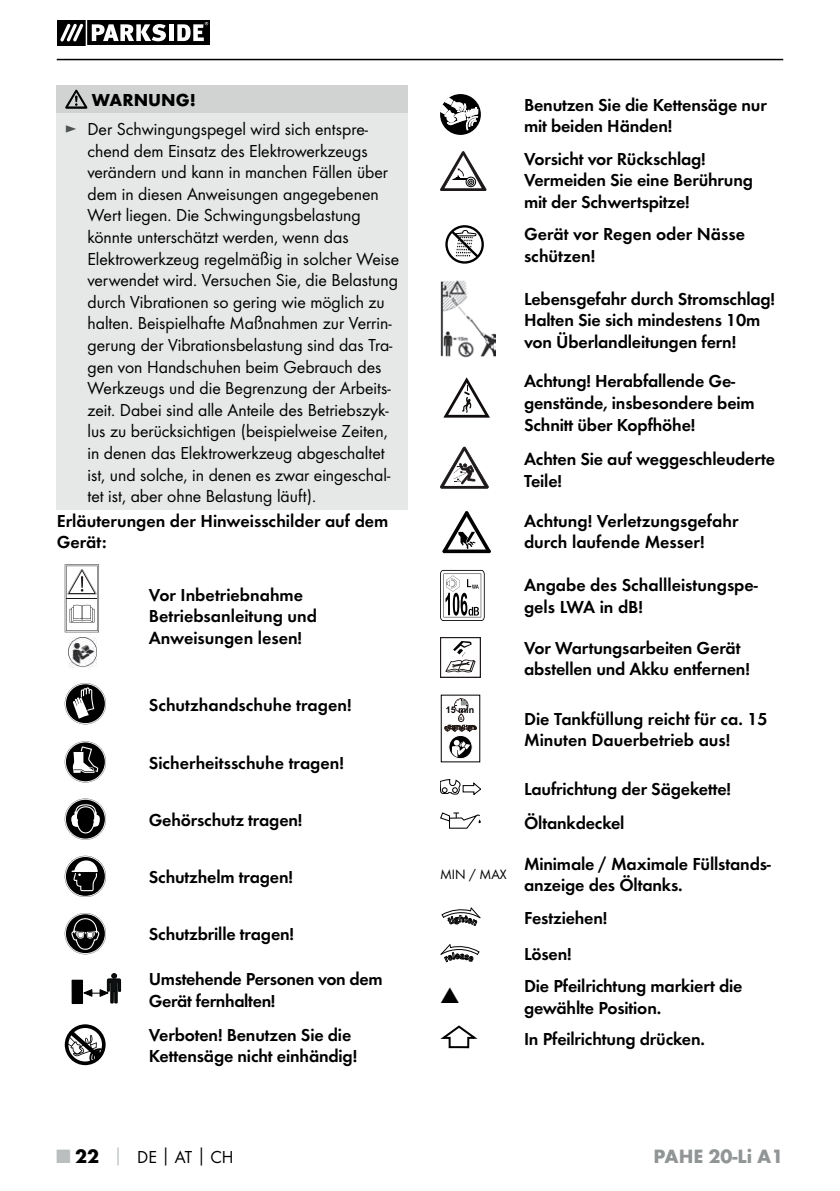
<style>
.page{position:relative;width:840px;height:1191px;background:#fff}
.page>*{position:absolute;margin:0;border:0;box-sizing:border-box;transform-origin:0 0}
.t1{font:700 20px "Futura";color:#919596}
.t2{font:18px/21.6px "Futura Dem";letter-spacing:-.01em;color:#000001}
.t3{font:18px/21.6px "Futura Boo";color:#000001}
.t4{font:700 18px "Futura";color:#000001}
.t5{font:14px "Futura Boo";color:#000001}
.t6{font:700 9.2px "Arial Narrow";color:#000001;scale:1.19 1}
.t7{font:700 4.4px "Arial Narrow";color:#030402;scale:.6 1}
.s1{color:#4e5152}
.s2{font-family:"Futura";font-weight:700;font-size:20px;color:#babebf}
.s3{font-family:"Futura";font-weight:700;font-size:20px}
.s4{font-family:"Futura";font-weight:700;color:#babebf}
.s5{font-family:"Futura";font-weight:700}
</style>
<div class="page">
<hr style="left:57px;top:59px;width:725px;height:1px;background:#000001">
<svg style="left:57px;top:21px;width:152px;height:24px"></svg>
<div style="left:57px;top:85px;width:351px;height:28px;background:#d1d3d2"></div>
<div style="left:57px;top:113px;width:351px;height:397px;background:#e6e8e7"></div>
<svg style="left:65px;top:90px;width:22px;height:19px"></svg>
<svg style="left:65px;top:564px;width:34px;height:68px"></svg>
<hr style="left:66px;top:598px;width:31px;height:1px;background:#1d1919">
<img style="left:68px;top:638px;width:29px;height:29px">
<svg style="left:65px;top:683px;width:41px;height:41px"></svg>
<svg style="left:65px;top:741px;width:41px;height:41px"></svg>
<svg style="left:65px;top:798px;width:41px;height:41px"></svg>
<svg style="left:65px;top:855px;width:41px;height:42px"></svg>
<svg style="left:65px;top:913px;width:41px;height:41px"></svg>
<svg style="left:71px;top:973px;width:51px;height:32px"></svg>
<svg style="left:65px;top:1024px;width:41px;height:41px"></svg>
<svg style="left:440px;top:94px;width:40px;height:41px"></svg>
<svg style="left:440px;top:97px;width:38px;height:33px"></svg>
<svg style="left:440px;top:151px;width:46px;height:40px"></svg>
<svg style="left:445px;top:225px;width:39px;height:39px"></svg>
<img style="left:440px;top:281px;width:55px;height:77px">
<svg style="left:443px;top:377px;width:46px;height:40px"></svg>
<svg style="left:440px;top:447px;width:48px;height:41px"></svg>
<svg style="left:442px;top:511px;width:48px;height:42px"></svg>
<svg style="left:440px;top:570px;width:44px;height:51px"></svg>
<svg style="left:440px;top:637px;width:40px;height:41px"></svg>
<div style="left:448px;top:735px;width:24px;height:24px;border:1px solid #fff;border-radius:50%"></div>
<svg style="left:444px;top:699px;width:32px;height:58px"></svg>
<svg style="left:440px;top:779px;width:40px;height:15px"></svg>
<svg style="left:440px;top:812px;width:41px;height:17px"></svg>
<svg style="left:441px;top:907px;width:39px;height:19px"></svg>
<svg style="left:440px;top:944px;width:39px;height:18px"></svg>
<svg style="left:440px;top:1025px;width:38px;height:24px"></svg>
<p class="t4" style="left:92px;top:93px;width:105px">WARNUNG!</p>
<p class="t3" style="left:87px;top:119px;width:313px;text-indent:-23px"><span class="s1">►</span> Der Schwingungspegel wird sich entspre&shy;chend dem Einsatz des Elektrowerkzeugs verändern und kann in manchen Fällen über dem in diesen Anweisungen angegebenen Wert liegen. Die Schwingungsbelastung könnte unterschätzt werden, wenn das Elektrowerkzeug regelmäßig in solcher Weise verwendet wird. Versuchen Sie, die Belastung durch Vibrationen so gering wie möglich zu halten. Beispielhafte Maßnahmen zur Verrin&shy;gerung der Vibrationsbelastung sind das Tra&shy;gen von Handschuhen beim Gebrauch des Werkzeugs und die Begrenzung der Arbeits&shy;zeit. Dabei sind alle Anteile des Betriebszyk&shy;lus zu berücksichtigen (beispielweise Zeiten, in denen das Elektrowerkzeug abgeschaltet ist, und solche, in denen es zwar eingeschal&shy;tet ist, aber ohne Belastung läuft).</p>
<p class="t2" style="left:57px;top:511px;width:333px">Erläuterungen der Hinweisschilder auf dem<br>Gerät:</p>
<p class="t2" style="left:149px;top:585px;width:170px">Vor Inbetriebnahme<br>Betriebsanleitung und<br>Anweisungen lesen!</p>
<p class="t2" style="left:149px;top:695px;width:204px">Schutzhandschuhe tragen!</p>
<p class="t2" style="left:149px;top:753px;width:197px">Sicherheitsschuhe tragen!</p>
<p class="t2" style="left:149px;top:810px;width:155px">Gehörschutz tragen!</p>
<p class="t2" style="left:149px;top:867px;width:146px">Schutzhelm tragen!</p>
<p class="t2" style="left:149px;top:924px;width:147px">Schutzbrille tragen!</p>
<p class="t2" style="left:149px;top:969px;width:235px">Umstehende Personen von dem<br>Gerät fernhalten!</p>
<p class="t2" style="left:149px;top:1025px;width:210px">Verboten! Benutzen Sie die<br>Kettensäge nicht einhändig!</p>
<p class="t2" style="left:523px;top:95px;width:244px">Benutzen Sie die Kettensäge nur mit beiden Händen!</p>
<p class="t2" style="left:523px;top:149px;width:230px">Vorsicht vor Rückschlag!<br>Vermeiden Sie eine Berührung mit der Schwertspitze!</p>
<p class="t2" style="left:523px;top:225px;width:222px">Gerät vor Regen oder Nässe schützen!</p>
<p class="t2" style="left:523px;top:289px;width:252px">Lebensgefahr durch Stromschlag!<br>Halten Sie sich mindestens 10m von Überlandleitungen fern!</p>
<p class="t2" style="left:523px;top:372px;width:232px">Achtung! Herabfallende Ge&shy;genstände, insbesondere beim<br>Schnitt über Kopfhöhe!</p>
<p class="t2" style="left:523px;top:449px;width:252px">Achten Sie auf weggeschleuderte<br>Teile!</p>
<p class="t2" style="left:523px;top:511px;width:216px">Achtung! Verletzungsgefahr durch laufende Messer!</p>
<p class="t2" style="left:523px;top:576px;width:235px">Angabe des Schallleistungspe&shy;gels LWA in dB!</p>
<p class="t2" style="left:523px;top:638px;width:227px">Vor Wartungsarbeiten Gerät abstellen und Akku entfernen!</p>
<p class="t6" style="left:445px;top:705px;width:25px">15 min</p>
<p class="t7" style="left:459px;top:715px;width:7px">OIL</p>
<p class="t2" style="left:523px;top:709px;width:245px">Die Tankfüllung reicht für ca. 15<br>Minuten Dauerbetrieb aus!</p>
<p class="t2" style="left:523px;top:772px;width:208px;line-height:34.4px">Laufrichtung der Sägekette!<br>Öltankdeckel</p>
<p class="t5" style="left:440px;top:867px;width:68px">MIN / MAX</p>
<p class="t2" style="left:523px;top:854px;width:248px">Minimale / Maximale Füllstands&shy;anzeige des Öltanks.</p>
<p class="t2" style="left:523px;top:901px;width:85px;line-height:35.8px">Festziehen!<br>Lösen!</p>
<p class="t2" style="left:523px;top:976px;width:220px">Die Pfeilrichtung markiert die gewählte Position.</p>
<p class="t2" style="left:523px;top:1029px;width:182px">In Pfeilrichtung drücken.</p>
<p class="t3" style="left:57px;top:1146px;width:178px"><span class="s2">■</span> <span class="s3">22</span> <span class="s4">│</span> DE<span class="s5">│</span>AT<span class="s5">│</span>CH</p>
<p class="t1" style="left:653px;top:1148px;width:132px">PAHE 20-Li A1</p>
</div>
